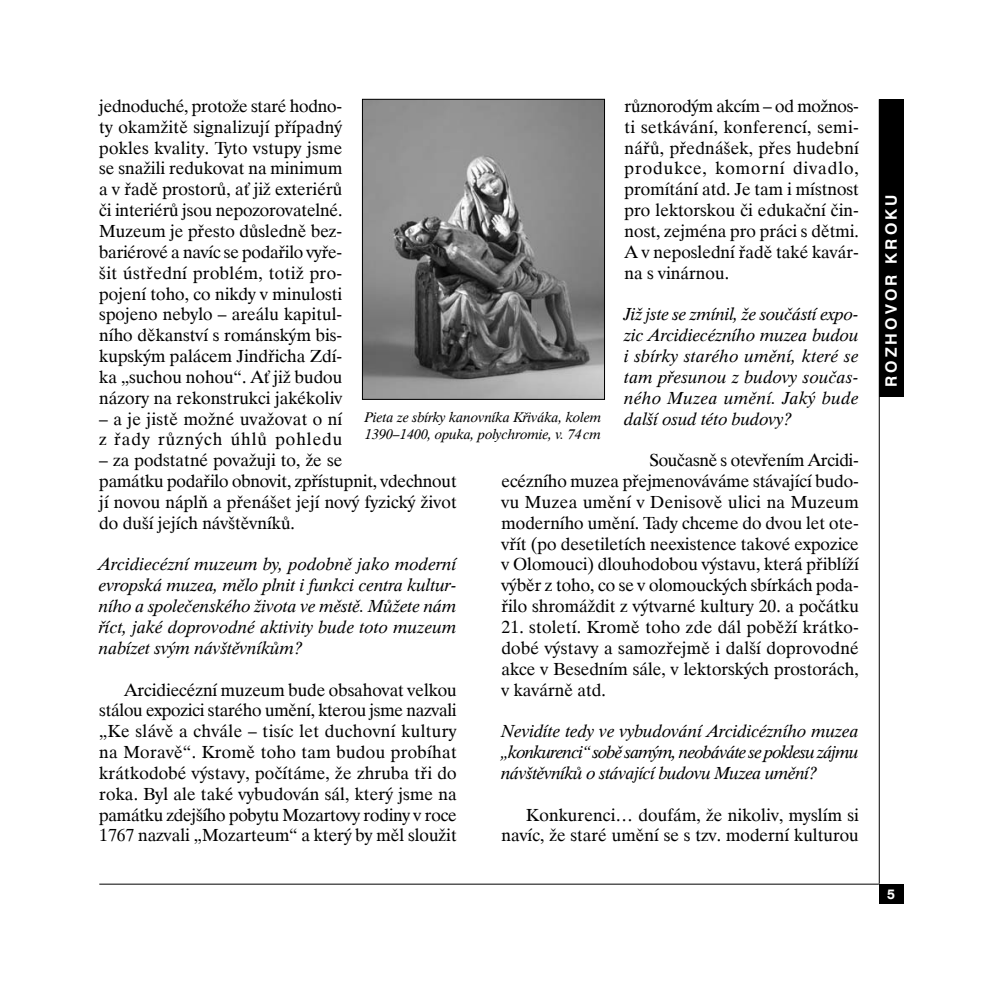
<style>
.page{position:relative;width:993px;height:993px;background:#fff}
.page>*{position:absolute;margin:0;border:0;box-sizing:border-box;transform-origin:0 0}
.t1{font:17.5px/20.8px "Dutch 801 AT";color:#000;text-align:justify}
.t2{font:italic 17.5px/20.8px "Dutch 801 AT";color:#000;text-align:justify}
.t3{font:17.5px/20.8px "Dutch 801 AT";letter-spacing:.055em;color:#000}
.t4{font:700 15.75px "Swiss 721 AT";letter-spacing:.2em;color:#fff}
.t5{font:italic 14px/16.8px "Dutch 801 AT";color:#000}
.t6{font:700 14px "Swiss 721 AT";color:#fff}
</style>
<div class="page">
<hr style="left:99px;top:883px;width:779px;height:1px;background:#000">
<hr style="left:878px;top:99px;width:1px;height:784px;background:#000">
<div style="left:878px;top:883px;width:25px;height:20px;background:#000"></div>
<div style="left:878px;top:99px;width:25px;height:298px;background:#000"></div>
<img style="left:364px;top:101px;width:238px;height:296px">
<div style="left:362px;top:99px;width:242px;height:300px;border:1px solid #000"></div>
<p class="t1" style="left:624px;top:97px;width:236px">různorodým akcím – od možnos&shy;ti setkávání, konferencí, semi&shy;nářů, přednášek, přes hudební produkce, komorní divadlo, promítání atd. Je tam i místnost pro lektorskou či edukační čin&shy;nost, zejména pro práci s dětmi.<br>A v neposlední řadě také kavár&shy;na s vinárnou.</p>
<p class="t2" style="left:624px;top:305px;width:236px">Již jste se zmínil, že součástí expo&shy;zic Arcidiecézního muzea budou i sbírky starého umění, které se tam přesunou z budovy součas&shy;ného Muzea umění. Jaký bude další osud této budovy?</p>
<p class="t1" style="left:501px;top:451px;width:359px;text-indent:148px">Současně s otevřením Arcidi&shy;ecézního muzea přejmenováváme stávající budo&shy;vu Muzea umění v Denisově ulici na Muzeum moderního umění. Tady chceme do dvou let ote&shy;vřít (po desetiletích neexistence takové expozice v Olomouci) dlouhodobou výstavu, která přiblíží výběr z toho, co se v olomouckých sbírkách poda&shy;řilo shromáždit z výtvarné kultury 20. a počátku</p>
<p class="t1" style="left:501px;top:618px;width:359px">21. století. Kromě toho zde dál poběží krátko&shy;dobé výstavy a samozřejmě i další doprovodné akce v Besedním sále, v lektorských prostorách, v kavárně atd.</p>
<p class="t2" style="left:501px;top:722px;width:359px">Nevidíte tedy ve vybudování Arcidicézního muzea „konkurenci“ sobě samým, neobáváte se poklesu zájmu návštěvníků o stávající budovu Muzea umění?</p>
<p class="t1" style="left:501px;top:805px;width:359px;text-align:right">Konkurenci… doufám, že nikoliv, myslím si navíc, že staré umění se s tzv. moderní kulturou</p>
<p class="t1" style="left:99px;top:97px;width:244px">jednoduché, protože staré hodno&shy;ty okamžitě signalizují případný pokles kvality. Tyto vstupy jsme se snažili redukovat na minimum a v řadě prostorů, ať již exteriérů či interiérů jsou nepozorovatelné.<br>Muzeum je přesto důsledně bez&shy;bariérové a navíc se podařilo vyře&shy;šit ústřední problém, totiž pro&shy;pojení toho, co nikdy v minulosti spojeno nebylo – areálu kapitul&shy;ního děkanství s románským bis&shy;kupským palácem Jindřicha Zdí&shy;ka „suchou nohou“. Ať již budou názory na rekonstrukci jakékoliv</p>
<p class="t3" style="left:99px;top:410px;width:244px">– a je jistě možné uvažovat o ní z řady různých úhlů pohledu</p>
<p class="t1" style="left:99px;top:451px;width:359px;text-align:left">– za podstatné považuji to, že se<br>památku podařilo obnovit, zpřístupnit, vdechnout jí novou náplň a přenášet její nový fyzický život do duší jejích návštěvníků.</p>
<p class="t2" style="left:99px;top:555px;width:359px">Arcidiecézní muzeum by, podobně jako moderní evropská muzea, mělo plnit i funkci centra kultur&shy;ního a společenského života ve městě. Můžete nám říct, jaké doprovodné aktivity bude toto muzeum nabízet svým návštěvníkům?</p>
<p class="t1" style="left:99px;top:680px;width:359px;text-indent:25px">Arcidiecézní muzeum bude obsahovat velkou stálou expozici starého umění, kterou jsme nazvali „Ke slávě a chvále – tisíc let duchovní kultury na Moravě“. Kromě toho tam budou probíhat krátkodobé výstavy, počítáme, že zhruba tři do roka. Byl ale také vybudován sál, který jsme na památku zdejšího pobytu Mozartovy rodiny v roce 1767 nazvali „Mozarteum“ a který by měl sloužit</p>
<p class="t5" style="left:365px;top:410px;width:238px">Pieta ze sbírky kanovníka Křiváka, kolem<br>1390–1400, opuka, polychromie, v. 74 cm</p>
<p class="t4" style="left:881px;top:387px;width:194px;rotate:-90deg">ROZHOVOR KROKU</p>
<p class="t6" style="left:886px;top:885px;width:9px">5</p>
</div>
